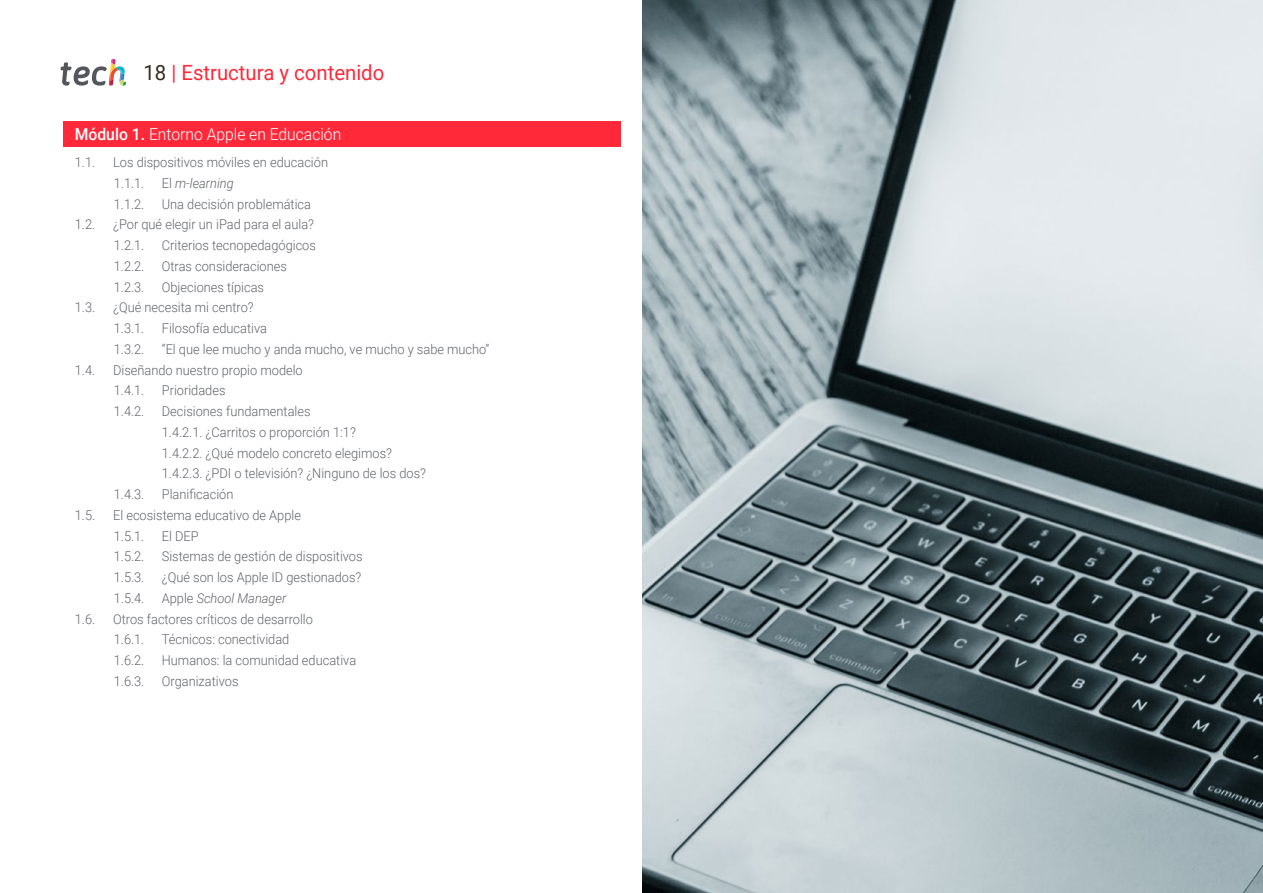
<style>
.page{position:relative;width:1263px;height:893px;background:#fff}
.page>*{position:absolute;margin:0;border:0;box-sizing:border-box;transform-origin:0 0}
.t1{font:21px "Roboto";color:#ff293a}
.t2{font:300 16.5px "Roboto";color:#fff;scale:.95 1}
.t3{font:300 13.5px/20.7px "Roboto";color:#61646a;scale:.95 1}
.t4{font:italic 300 13.5px "Roboto";color:#61646a;scale:.95 1}
.s1{color:#312e20}
.s2{font-weight:500}
.s3{font-style:normal}
</style>
<div class="page">
<div style="left:64px;top:121px;width:557px;height:25px;background:#ff293a"></div>
<img style="left:642px;top:0;width:621px;height:893px">
<svg style="left:61px;top:59px;width:65px;height:27px"></svg>
<h1 class="t1" style="left:144px;top:57px;width:242px"><span class="s1">18</span> | Estructura y contenido</h1>
<p class="t2" style="left:75px;top:123px;width:282px"><span class="s2">Módulo 1.</span> Entorno Apple en Educación</p>
<p class="t3" style="left:75px;top:151px;width:23px">1.1.</p>
<p class="t3" style="left:113px;top:151px;width:228px">Los dispositivos móviles en educación<br>1.1.1.</p>
<p class="t4" style="left:162px;top:174px;width:77px"><span class="s3">El</span> m-learning</p>
<p class="t3" style="left:114px;top:193px;width:34px">1.1.2.</p>
<p class="t3" style="left:162px;top:193px;width:159px">Una decisión problemática</p>
<p class="t3" style="left:75px;top:214px;width:23px">1.2.</p>
<p class="t3" style="left:113px;top:214px;width:213px">¿Por qué elegir un iPad para el aula?<br>1.2.1.</p>
<p class="t3" style="left:162px;top:234px;width:164px">Criterios tecnopedagógicos</p>
<p class="t3" style="left:114px;top:255px;width:34px">1.2.2.</p>
<p class="t3" style="left:162px;top:255px;width:133px">Otras consideraciones</p>
<p class="t3" style="left:114px;top:276px;width:34px">1.2.3.</p>
<p class="t3" style="left:162px;top:276px;width:109px">Objeciones típicas</p>
<p class="t3" style="left:75px;top:297px;width:23px">1.3.</p>
<p class="t3" style="left:113px;top:297px;width:150px">¿Qué necesita mi centro?<br>1.3.1.</p>
<p class="t3" style="left:162px;top:317px;width:112px">Filosofía educativa</p>
<p class="t3" style="left:114px;top:338px;width:34px">1.3.2.</p>
<p class="t3" style="left:162px;top:338px;width:346px">“El que lee mucho y anda mucho, ve mucho y sabe mucho”</p>
<p class="t3" style="left:75px;top:359px;width:23px">1.4.</p>
<p class="t3" style="left:113px;top:359px;width:201px">Diseñando nuestro propio modelo<br>1.4.1.</p>
<p class="t3" style="left:162px;top:380px;width:69px">Prioridades</p>
<p class="t3" style="left:114px;top:400px;width:34px">1.4.2.</p>
<p class="t3" style="left:162px;top:400px;width:280px">Decisiones fundamentales<br>1.4.2.1. ¿Carritos o proporción 1:1?<br>1.4.2.2. ¿Qué modelo concreto elegimos?<br>1.4.2.3. ¿PDI o televisión? ¿Ninguno de los dos?</p>
<p class="t3" style="left:114px;top:483px;width:34px">1.4.3.</p>
<p class="t3" style="left:162px;top:483px;width:77px">Planificación</p>
<p class="t3" style="left:75px;top:504px;width:23px">1.5.</p>
<p class="t3" style="left:113px;top:504px;width:199px">El ecosistema educativo de Apple<br>1.5.1.</p>
<p class="t3" style="left:162px;top:525px;width:40px">El DEP</p>
<p class="t3" style="left:114px;top:546px;width:34px">1.5.2.</p>
<p class="t3" style="left:162px;top:546px;width:213px">Sistemas de gestión de dispositivos</p>
<p class="t3" style="left:114px;top:566px;width:34px">1.5.3.</p>
<p class="t3" style="left:162px;top:566px;width:212px">¿Qué son los Apple ID gestionados?</p>
<p class="t3" style="left:114px;top:587px;width:34px">1.5.4.</p>
<p class="t4" style="left:162px;top:589px;width:133px"><span class="s3">Apple</span> School Manager</p>
<p class="t3" style="left:75px;top:608px;width:23px">1.6.</p>
<p class="t3" style="left:113px;top:608px;width:212px">Otros factores críticos de desarrollo<br>1.6.1.</p>
<p class="t3" style="left:162px;top:629px;width:136px">Técnicos: conectividad</p>
<p class="t3" style="left:114px;top:649px;width:34px">1.6.2.</p>
<p class="t3" style="left:162px;top:649px;width:206px">Humanos: la comunidad educativa</p>
<p class="t3" style="left:114px;top:670px;width:34px">1.6.3.</p>
<p class="t3" style="left:162px;top:670px;width:82px">Organizativos</p>
</div>
